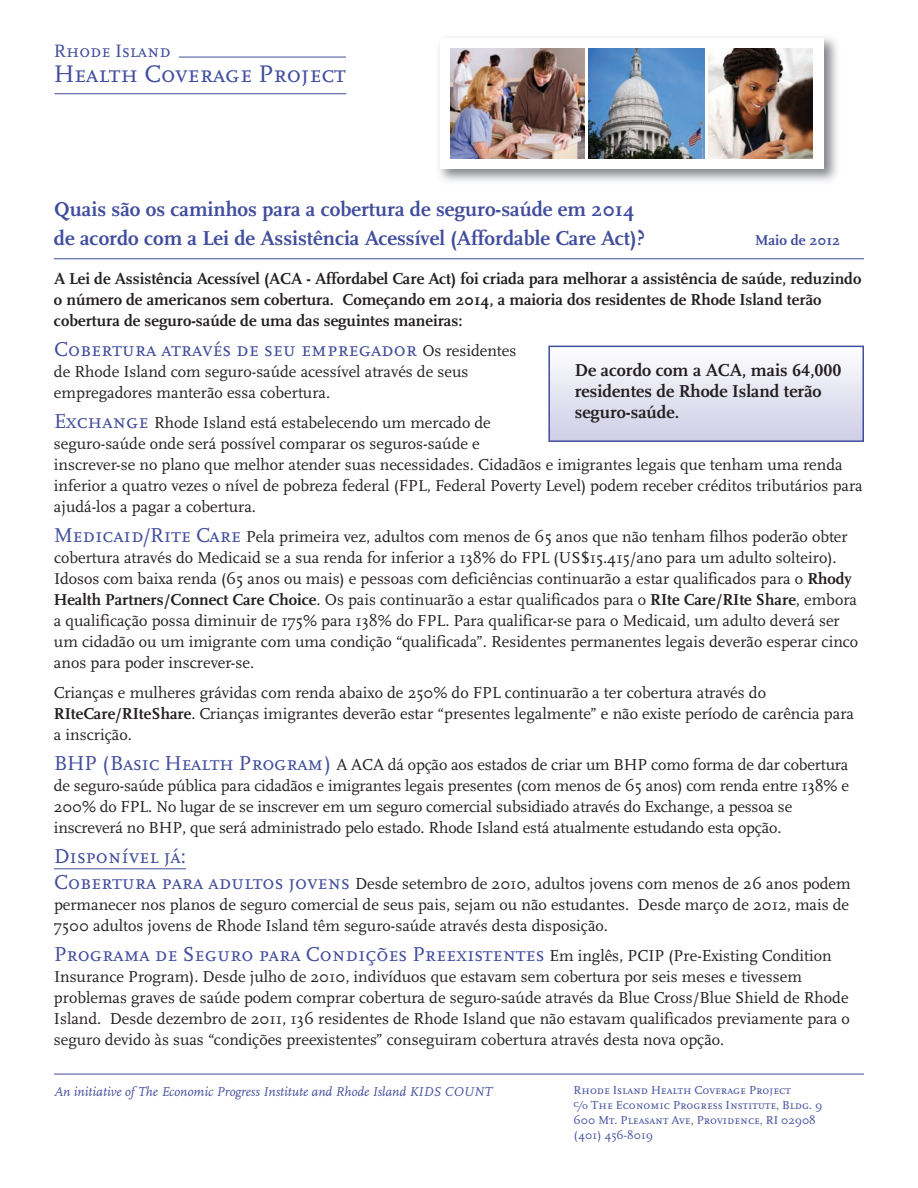
<style>
.page{position:relative;width:918px;height:1188px;background:#fff}
.page>*{position:absolute;margin:0;border:0;box-sizing:border-box;transform-origin:0 0}
.t1{font:25.05px "Scala Caps";color:#414d9d}
.t2{font:21px "Scala Caps";color:#414d9d}
.t3{font:700 21px/29.4px "Scala";color:#414d9d}
.t4{font:18.75px "Scala Caps";color:#414d9d}
.t5{font:700 18px/21px "Scala LF";color:#231f20}
.t6{font:16.5px/21px "Scala";color:#231f20}
.t7{font:700 16.5px/21px "Scala";color:#231f20}
.t8{font:700 15px "Scala";color:#414d9d}
.t9{font:italic 13.5px "Scala";color:#414d9d}
.t10{font:12px/15px "Scala Caps";color:#414d9d}
.s1{font-family:"Scala";font-size:16.5px;color:#231f20}
.s2{font-family:"Scala Caps";font-size:21px;color:#414d9d}
.s3{font-weight:700}
.s4{font-style:italic}
.s5{font-size:10.5px}
</style>
<div class="page">
<img style="left:439px;top:37px;width:398px;height:144px">
<div style="left:440px;top:38px;width:384px;height:131px;background:#fff"></div>
<hr style="left:55px;top:93px;width:291px;height:1px;background:#414d9d">
<hr style="left:54px;top:258px;width:810px;height:1px;background:#414d9d">
<hr style="left:54px;top:1074px;width:810px;height:1px;background:#414d9d">
<hr style="left:179px;top:57px;width:167px;height:1px;background:#414d9d">
<img style="left:451px;top:49px;width:134px;height:109px">
<img style="left:588px;top:49px;width:117px;height:109px">
<img style="left:708px;top:49px;width:104px;height:109px">
<hr style="left:54px;top:868px;width:132px;height:1px;background:#414d9d">
<div style="left:548px;top:346px;width:316px;height:96px;border:2px solid #414d9d"></div>
<p class="t4" style="left:54px;top:40px;width:118px">Rhode Island</p>
<h1 class="t1" style="left:54px;top:59px;width:293px">Health Coverage Project</h1>
<p class="t3" style="left:54px;top:196px;width:593px">Quais são os caminhos para a cobertura de seguro-saúde em 2014 de acordo com a Lei de Assistência Acessível (Affordable Care Act)?</p>
<p class="t8" style="left:755px;top:234px;width:86px">Maio de 2012</p>
<p class="t7" style="left:54px;top:269px;width:809px">A Lei de Assistência Acessível (ACA - Affordabel Care Act) foi criada para melhorar a assistência de saúde, reduzindo o número de americanos sem cobertura. Começando em 2014, a maioria dos residentes de Rhode Island terão cobertura de seguro-saúde de uma das seguintes maneiras:</p>
<p class="t2" style="left:54px;top:337px;width:464px">Cobertura através de seu empregador <span class="s1">Os residentes</span></p>
<p class="t6" style="left:54px;top:363px;width:416px">de Rhode Island com seguro-saúde acessível através de seus empregadores manterão essa cobertura.</p>
<p class="t6" style="left:54px;top:413px;width:810px"><span class="s2">Exchange</span> Rhode Island está estabelecendo um mercado de<br>seguro-saúde onde será possível comparar os seguros-saúde e<br>inscrever-se no plano que melhor atender suas necessidades. Cidadãos e imigrantes legais que tenham uma renda inferior a quatro vezes o nível de pobreza federal (FPL, Federal Poverty Level) podem receber créditos tributários para ajudá-los a pagar a cobertura.</p>
<p class="t6" style="left:54px;top:527px;width:806px"><span class="s2">Medicaid/Rite Care</span> Pela primeira vez, adultos com menos de 65 anos que não tenham filhos poderão obter cobertura através do Medicaid se a sua renda for inferior a 138% do FPL (US$15.415/ano para um adulto solteiro).<br>Idosos com baixa renda (65 anos ou mais) e pessoas com deficiências continuarão a estar qualificados para o <span class="s3">Rhody Health Partners/Connect Care Choice</span>. Os pais continuarão a estar qualificados para o <span class="s3">RIte Care/RIte Share</span>, embora a qualificação possa diminuir de 175% para 138% do FPL. Para qualificar-se para o Medicaid, um adulto deverá ser um cidadão ou um imigrante com uma condição “qualificada”. Residentes permanentes legais deverão esperar cinco anos para poder inscrever-se.</p>
<p class="t6" style="left:54px;top:683px;width:802px">Crianças e mulheres grávidas com renda abaixo de 250% do FPL continuarão a ter cobertura através do<br><span class="s3">RIteCare/RIteShare</span>. Crianças imigrantes deverão estar “presentes legalmente” e não existe período de carência para a inscrição.</p>
<p class="t6" style="left:54px;top:755px;width:797px"><span class="s2">BHP (Basic Health Program)</span> A ACA dá opção aos estados de criar um BHP como forma de dar cobertura de seguro-saúde pública para cidadãos e imigrantes legais presentes (com menos de 65 anos) com renda entre 138% e 200% do FPL. No lugar de se inscrever em um seguro comercial subsidiado através do Exchange, a pessoa se inscreverá no BHP, que será administrado pelo estado. Rhode Island está atualmente estudando esta opção.</p>
<p class="t2" style="left:54px;top:844px;width:133px">Disponível já:</p>
<p class="t6" style="left:54px;top:874px;width:798px;text-align:justify"><span class="s2">Cobertura para adultos jovens</span> Desde setembro de 2010, adultos jovens com menos de 26 anos podem permanecer nos planos de seguro comercial de seus pais, sejam ou não estudantes. Desde março de 2012, mais de 7500 adultos jovens de Rhode Island têm seguro-saúde através desta disposição.</p>
<p class="t2" style="left:54px;top:941px;width:779px">Programa de Seguro para Condições Preexistentes <span class="s1">Em inglês, PCIP (Pre-Existing Condition</span></p>
<p class="t6" style="left:54px;top:967px;width:797px">Insurance Program). Desde julho de 2010, indivíduos que estavam sem cobertura por seis meses e tivessem problemas graves de saúde podem comprar cobertura de seguro-saúde através da Blue Cross/Blue Shield de Rhode Island. Desde dezembro de 2011, 136 residentes de Rhode Island que não estavam qualificados previamente para o seguro devido às suas “condições preexistentes” conseguiram cobertura através desta nova opção.</p>
<p class="t5" style="left:575px;top:361px;width:268px">De acordo com a ACA, mais 64,000 residentes de Rhode Island terão seguro-saúde.</p>
<p class="t9" style="left:54px;top:1086px;width:440px">An initiative of The Economic Progress Institute and Rhode Island KIDS COUNT</p>
<p class="t10" style="left:574px;top:1083px;width:250px">Rhode Island Health Coverage Project<br><sup>c</sup><span class="s4">/</span><span class="s5">o</span> The Economic Progress Institute, Bldg. 9<br>600 Mt. Pleasant Ave, Providence, RI 02908 (401) 456-8019</p>
</div>
